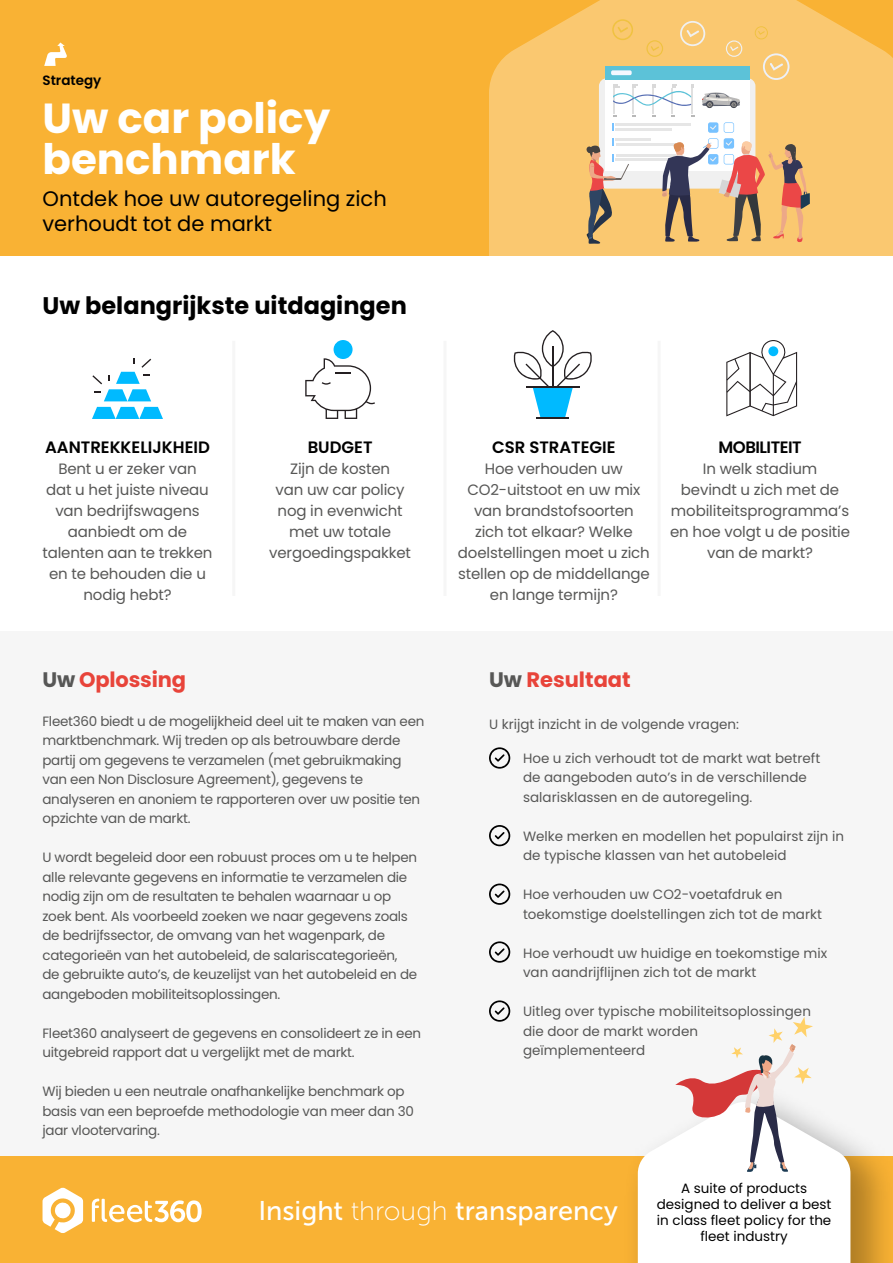
<style>
.page{position:relative;width:893px;height:1263px;background:#fff}
.page>*{position:absolute;margin:0;border:0;box-sizing:border-box;transform-origin:0 0}
.t1{font:700 42px/40.5px "Poppins";color:#fff}
.t2{font:27px "Museo Sans 500";color:#fff}
.t3{font:700 24px "Poppins";color:#000}
.t4{font:21px/25.5px "Poppins";color:#000}
.t5{font:700 21px "Poppins";letter-spacing:-.005em;color:#e8443a}
.t6{font:600 16.5px "Poppins";color:#000}
.t7{font:600 16.5px "Poppins";letter-spacing:-.03em;color:#000}
.t8{font:15px/21px "Poppins";letter-spacing:-.01em;color:#575756;text-align:center}
.t9{font:13.5px/19.5px "Poppins";letter-spacing:-.02em;color:#575756}
.t10{font:13.5px/19.5px "Poppins";color:#575756}
.t11{font:13.5px/16.2px "Poppins";color:#000;text-align:center}
.t12{font:600 13.5px "Poppins";color:#000}
.s1{color:#575756}
.s2{font-family:"Museo Sans 100"}
</style>
<div class="page">
<div style="left:0;top:631px;width:893px;height:526px;background:#f6f6f6"></div>
<div style="left:0;top:1157px;width:893px;height:106px;background:#f9b234"></div>
<div style="left:0;top:0;width:893px;height:255px;background:#f9b234"></div>
<svg style="left:489px;top:747px;width:21px;height:22px"></svg>
<svg style="left:489px;top:825px;width:21px;height:21px"></svg>
<svg style="left:489px;top:883px;width:21px;height:22px"></svg>
<svg style="left:489px;top:941px;width:21px;height:22px"></svg>
<svg style="left:489px;top:1000px;width:21px;height:22px"></svg>
<svg style="left:44px;top:43px;width:23px;height:23px"></svg>
<svg style="left:489px;top:0;width:404px;height:419px"></svg>
<div style="left:622px;top:1084px;width:271px;height:179px;background:#000;opacity:.3"></div>
<hr style="left:232px;top:341px;width:3px;height:255px;background:#f6f6f6">
<hr style="left:443px;top:341px;width:3px;height:255px;background:#f6f6f6">
<hr style="left:658px;top:341px;width:3px;height:255px;background:#f6f6f6">
<svg style="left:92px;top:1198px;width:110px;height:24px"></svg>
<svg style="left:43px;top:1187px;width:40px;height:46px"></svg>
<svg style="left:638px;top:1017px;width:212px;height:246px"></svg>
<svg style="left:585px;top:19px;width:225px;height:225px;background:#e1c599"></svg>
<div style="left:334px;top:340px;width:19px;height:19px;background:#00baff;border-radius:50%"></div>
<svg style="left:305px;top:358px;width:70px;height:61px"></svg>
<svg style="left:726px;top:340px;width:71px;height:76px"></svg>
<svg style="left:92px;top:407px;width:71px;height:12px"></svg>
<svg style="left:92px;top:359px;width:59px;height:42px"></svg>
<svg style="left:512px;top:330px;width:81px;height:88px"></svg>
<hr style="left:537px;top:418px;width:32px;height:1px;background:#241f21">
<p class="t12" style="left:43px;top:72px;width:60px">Strategy</p>
<h1 class="t1" style="left:43px;top:99px;width:289px">Uw car policy benchmark</h1>
<h3 class="t4" style="left:43px;top:186px;width:346px">Ontdek hoe uw autoregeling zich verhoudt tot de markt</h3>
<h3 class="t3" style="left:42px;top:291px;width:366px">Uw belangrijkste uitdagingen</h3>
<p class="t6" style="left:45px;top:437px;width:166px">AANTREKKELIJKHEID</p>
<p class="t8" style="left:42px;top:458px;width:172px">Bent u er zeker van<br>dat u het juiste niveau van bedrijfswagens aanbiedt om de talenten aan te trekken en te behouden die u nodig hebt?</p>
<p class="t6" style="left:308px;top:437px;width:66px">BUDGET</p>
<p class="t8" style="left:269px;top:458px;width:143px">Zijn de kosten<br>van uw car policy nog in evenwicht met uw totale vergoedingspakket</p>
<h3 class="t5" style="left:42px;top:667px;width:145px"><span class="s1">Uw</span> Oplossing</h3>
<p class="t9" style="left:42px;top:711px;width:383px">Fleet360 biedt u de mogelijkheid deel uit te maken van een marktbenchmark. Wij treden op als betrouwbare derde partij om gegevens te verzamelen (met gebruikmaking van een Non Disclosure Agreement), gegevens te analyseren en anoniem te rapporteren over uw positie ten opzichte van de markt.</p>
<p class="t9" style="left:42px;top:848px;width:376px">U wordt begeleid door een robuust proces om u te helpen alle relevante gegevens en informatie te verzamelen die nodig zijn om de resultaten te behalen waarnaar u op zoek bent. Als voorbeeld zoeken we naar gegevens zoals de bedrijfssector, de omvang van het wagenpark, de categorieën van het autobeleid, de salariscategorieën, de gebruikte auto’s, de keuzelijst van het autobeleid en de aangeboden mobiliteitsoplossingen.</p>
<p class="t9" style="left:42px;top:1023px;width:380px">Fleet360 analyseert de gegevens en consolideert ze in een uitgebreid rapport dat u vergelijkt met de markt.</p>
<p class="t9" style="left:42px;top:1082px;width:373px">Wij bieden u een neutrale onafhankelijke benchmark op basis van een beproefde methodologie van meer dan 30 jaar vlootervaring.</p>
<p class="t6" style="left:492px;top:437px;width:125px">CSR STRATEGIE</p>
<p class="t8" style="left:458px;top:458px;width:193px">Hoe verhouden uw<br>CO2-uitstoot en uw mix van brandstofsoorten zich tot elkaar? Welke doelstellingen moet u zich stellen op de middellange en lange termijn?</p>
<p class="t7" style="left:718px;top:437px;width:85px">MOBILITEIT</p>
<p class="t8" style="left:670px;top:458px;width:181px">In welk stadium<br>bevindt u zich met de mobiliteitsprogramma’s en hoe volgt u de positie van de markt?</p>
<h3 class="t5" style="left:489px;top:667px;width:143px"><span class="s1">Uw</span> Resultaat</h3>
<p class="t10" style="left:489px;top:714px;width:251px">U krijgt inzicht in de volgende vragen:</p>
<p class="t10" style="left:523px;top:748px;width:299px">Hoe u zich verhoudt tot de markt wat betreft de aangeboden auto’s in de verschillende salarisklassen en de autoregeling.</p>
<p class="t10" style="left:523px;top:826px;width:323px">Welke merken en modellen het populairst zijn in de typische klassen van het autobeleid</p>
<p class="t10" style="left:523px;top:885px;width:300px">Hoe verhouden uw CO2-voetafdruk en toekomstige doelstellingen zich tot de markt</p>
<p class="t10" style="left:523px;top:943px;width:306px">Hoe verhoudt uw huidige en toekomstige mix van aandrijflijnen zich tot de markt</p>
<p class="t10" style="left:523px;top:1002px;width:289px">Uitleg over typische mobiliteitsoplossingen die door de markt worden geïmplementeerd</p>
<h2 class="t2" style="left:258px;top:1195px;width:361px">Insight <span class="s2">through</span> transparency</h2>
<p class="t11" style="left:657px;top:1180px;width:176px">A suite of products designed to deliver a best in class fleet policy for the fleet industry</p>
</div>
